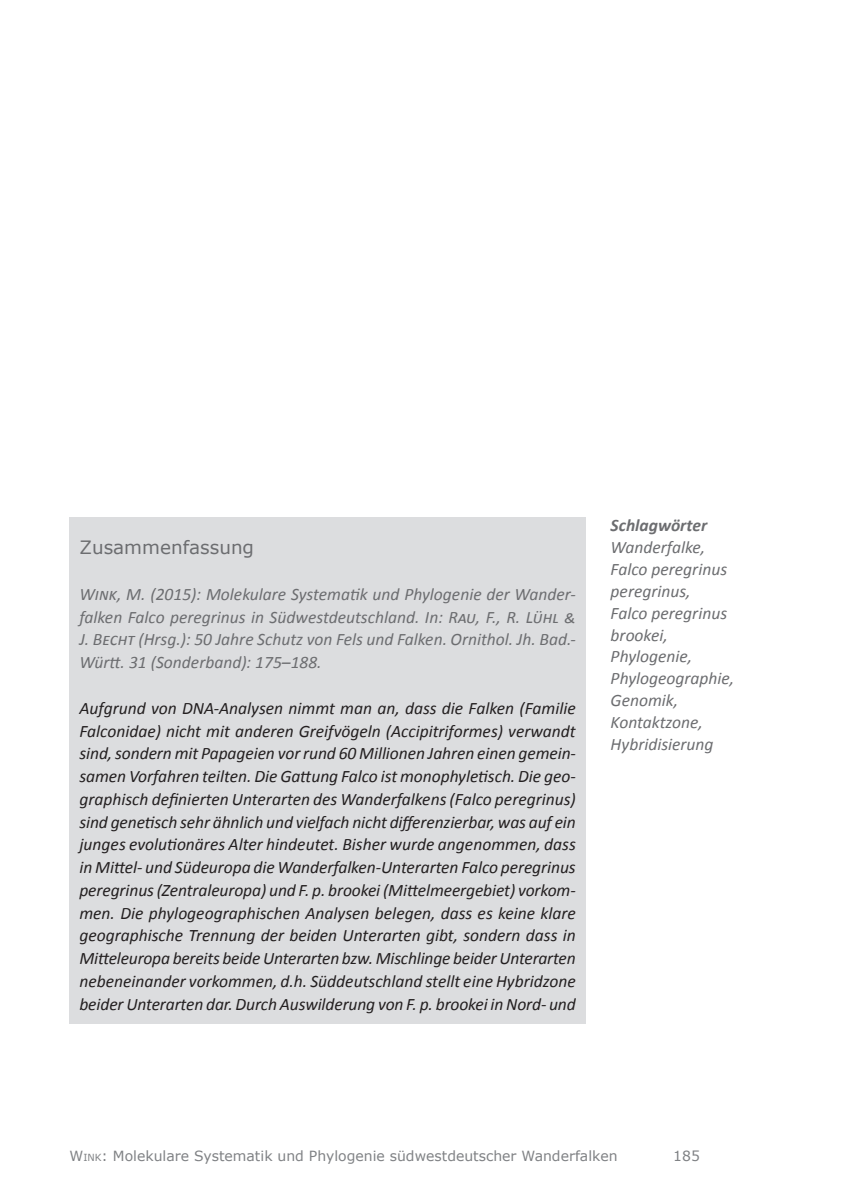
<style>
.page{position:relative;width:844px;height:1201px;background:#fff}
.page>*{position:absolute;margin:0;border:0;box-sizing:border-box;transform-origin:0 0}
.Titel_2{font:18.38px "Verdana";color:#6c6d70}
.Zusammenfassung{font:italic 17.5px/22.8px "Calibri";letter-spacing:-.005em;color:#231f20;text-align:justify}
.Zusammenfassung_Bibl{font:italic 17.5px/22.8px "Calibri";color:#6c6d70;text-align:justify}
.Randnotiz{font:italic 17.5px/21.9px "Calibri";color:#6c6d70}
.Kopfzeile{font:14px "Verdana";color:#808285}
.s1{font-weight:700}
.s2{font-style:inherit}
.s3{font-size:9.8px}
</style>
<div class="page">
<div style="left:69px;top:517px;width:516px;height:506px;background:#dcdddf"></div>
<p class="Titel_2" style="left:79px;top:535px;width:176px">Zusammenfassung</p>
<p class="Zusammenfassung_Bibl" style="left:79px;top:582px;width:498px">Wink, M. (2015): Molekulare Systematik und Phylogenie der Wander&shy;falken Falco peregrinus in Südwestdeutschland. In: Rau, F., R. Lühl &amp; J. Becht (Hrsg.): 50 Jahre Schutz von Fels und Falken. Ornithol. Jh. Bad.- Württ. 31 (Sonderband): 175–188.</p>
<p class="Zusammenfassung" style="left:79px;top:696px;width:498px">Aufgrund von DNA-Analysen nimmt man an, dass die Falken (Familie Falconidae) nicht mit anderen Greifvögeln (Accipitriformes) verwandt sind, sondern mit Papageien vor rund 60 Millionen Jahren einen gemein&shy;samen Vorfahren teilten. Die Gattung Falco ist monophyletisch. Die geo&shy;graphisch definierten Unterarten des Wanderfalkens (Falco peregrinus) sind genetisch sehr ähnlich und vielfach nicht differenzierbar, was auf ein junges evolutionäres Alter hindeutet. Bisher wurde angenommen, dass in Mittel- und Südeuropa die Wanderfalken-Unterarten Falco peregrinus peregrinus (Zentraleuropa) und F. p. brookei (Mittelmeergebiet) vorkom&shy;men. Die phylogeographischen Analysen belegen, dass es keine klare geographische Trennung der beiden Unterarten gibt, sondern dass in Mitteleuropa bereits beide Unterarten bzw. Mischlinge beider Unterarten nebeneinander vorkommen, d.h. Süddeutschland stellt eine Hybridzone beider Unterarten dar. Durch Auswilderung von F. p. brookei in Nord- und</p>
<p class="Randnotiz" style="left:610px;top:514px;width:125px"><span class="s1">Schlagwörter<br></span>Wanderfalke,<br>Falco peregrinus peregrinus,<br>Falco peregrinus brookei,<br>Phylogenie,<br>Phylogeographie,<br>Genomik,<br>Kontaktzone,<br>Hybridisierung</p>
<p class="Kopfzeile" style="left:69px;top:1146px;width:549px"><span class="s2">W</span><span class="s3">ink</span>: Molekulare Systematik und Phylogenie südwestdeutscher Wanderfalken</p>
<p class="Kopfzeile" style="left:673px;top:1146px;width:28px">185</p>
</div>
